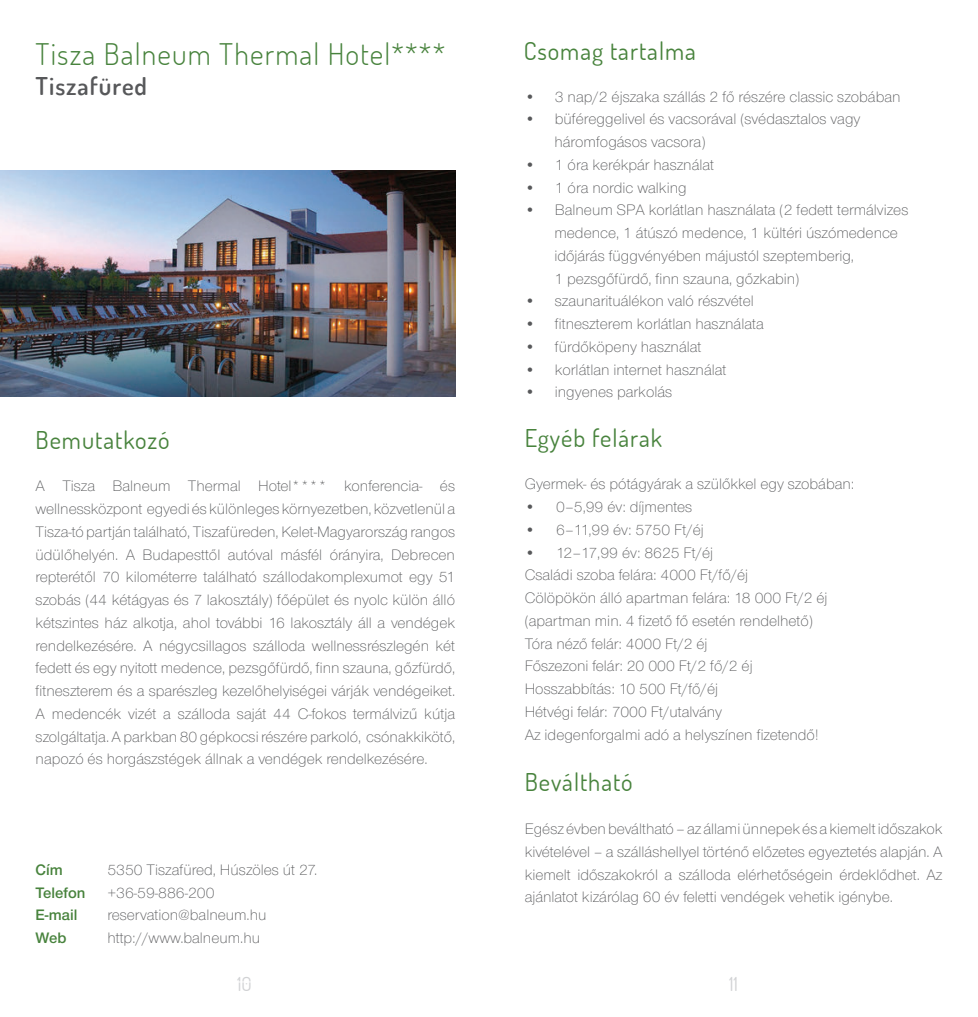
<style>
.page{position:relative;width:978px;height:1017px;background:#fff}
.page>*{position:absolute;margin:0;border:0;box-sizing:border-box;transform-origin:0 0}
.t1{font:300 29.75px "Dosis";letter-spacing:.04em;color:#48833d}
.t2{font:24.5px "Dosis";letter-spacing:.04em;color:#48833d}
.t3{font:600 24.5px "Dosis";letter-spacing:.04em;color:#57585a}
.t4{font:19.25px "Dosis";color:#d1d2d4}
.t5{font:300 15.75px/22.8px "Nimbus Sans Novus TOT";color:#57585a}
.t6{font:15.75px/22.8px "Nimbus Sans Novus TOT Sem Bol";color:#48833d}
</style>
<div class="page">
<img style="left:0;top:171px;width:455px;height:226px">
<h1 class="t1" style="left:36px;top:35px;width:411px">Tisza Balneum Thermal Hotel****</h1>
<h2 class="t3" style="left:36px;top:70px;width:113px">Tiszafüred</h2>
<h2 class="t2" style="left:36px;top:423px;width:135px">Bemutatkozó</h2>
<p class="t5" style="left:36px;top:475px;width:421px;text-align:justify">A Tisza Balneum Thermal Hotel**** konferencia- és wellnessközpont egyedi és különleges környezetben, közvetlenül a Tisza-tó partján található, Tiszafüreden, Kelet-Magyarország rangos üdülőhelyén. A Budapesttől autóval másfél órányira, Debrecen repterétől 70 kilométerre található szállodakomplexumot egy 51 szobás (44 kétágyas és 7 lakosztály) főépület és nyolc külön álló kétszintes ház alkotja, ahol további 16 lakosztály áll a vendégek rendelkezésére. A négycsillagos szálloda wellnessrészlegén két fedett és egy nyitott medence, pezsgőfürdő, finn szauna, gőzfürdő, fitneszterem és a sparészleg kezelőhelyiségei várják vendégeiket.<br>A medencék vizét a szálloda saját 44 C-fokos termálvizű kútja szolgáltatja. A parkban 80 gépkocsi részére parkoló, csónakkikötő, napozó és horgászstégek állnak a vendégek rendelkezésére.</p>
<p class="t6" style="left:36px;top:858px;width:51px">Cím<br>Telefon<br>E-mail<br>Web</p>
<p class="t5" style="left:107px;top:858px;width:211px">5350 Tiszafüred, Húszöles út 27. +36-59-886-200 reservation@balneum.hu http://www.balneum.hu</p>
<p class="t4" style="left:237px;top:971px;width:16px">10</p>
<h2 class="t2" style="left:523px;top:35px;width:173px">Csomag tartalma</h2>
<p class="t5" style="left:524px;top:85px;width:377px">• 3 nap/2 éjszaka szállás 2 fő részére classic szobában</p>
<p class="t5" style="left:554px;top:108px;width:307px;text-indent:-30px">• büféreggelivel és vacsorával (svédasztalos vagy háromfogásos vacsora)</p>
<p class="t5" style="left:524px;top:153px;width:191px">• 1 óra kerékpár használat</p>
<p class="t5" style="left:524px;top:176px;width:163px">• 1 óra nordic walking</p>
<p class="t5" style="left:554px;top:199px;width:355px;text-indent:-30px">• Balneum SPA korlátlan használata (2 fedett termálvizes medence, 1 átúszó medence, 1 kültéri úszómedence időjárás függvényében májustól szeptemberig,<br>1 pezsgőfürdő, finn szauna, gőzkabin)</p>
<p class="t5" style="left:524px;top:290px;width:231px">• szaunarituálékon való részvétel</p>
<p class="t5" style="left:524px;top:313px;width:241px">• fitneszterem korlátlan használata</p>
<p class="t5" style="left:524px;top:335px;width:178px">• fürdőköpeny használat</p>
<p class="t5" style="left:524px;top:358px;width:203px">• korlátlan internet használat</p>
<p class="t5" style="left:524px;top:381px;width:149px">• ingyenes parkolás</p>
<h2 class="t2" style="left:524px;top:422px;width:139px">Egyéb felárak</h2>
<p class="t5" style="left:524px;top:473px;width:331px">Gyermek- és pótágyárak a szülőkkel egy szobában:</p>
<p class="t5" style="left:524px;top:496px;width:169px">• 0–5,99 év: díjmentes</p>
<p class="t5" style="left:524px;top:518px;width:181px">• 6–11,99 év: 5750 Ft/éj</p>
<p class="t5" style="left:524px;top:541px;width:304px">• 12–17,99 év: 8625 Ft/éj<br>Családi szoba felára: 4000 Ft/fő/éj<br>Cölöpökön álló apartman felára: 18 000 Ft/2 éj (apartman min. 4 fizető fő esetén rendelhető)<br>Tóra néző felár: 4000 Ft/2 éj<br>Főszezoni felár: 20 000 Ft/2 fő/2 éj Hosszabbítás: 10 500 Ft/fő/éj<br>Hétvégi felár: 7000 Ft/utalvány<br>Az idegenforgalmi adó a helyszínen fizetendő!</p>
<h2 class="t2" style="left:524px;top:766px;width:109px">Beváltható</h2>
<p class="t5" style="left:524px;top:817px;width:419px;text-align:justify">Egész évben beváltható – az állami ünnepek és a kiemelt időszakok kivételével – a szálláshellyel történő előzetes egyeztetés alapján. A kiemelt időszakokról a szálloda elérhetőségein érdeklődhet. Az ajánlatot kizárólag 60 év feletti vendégek vehetik igénybe.</p>
<p class="t4" style="left:728px;top:971px;width:10px">11</p>
</div>
